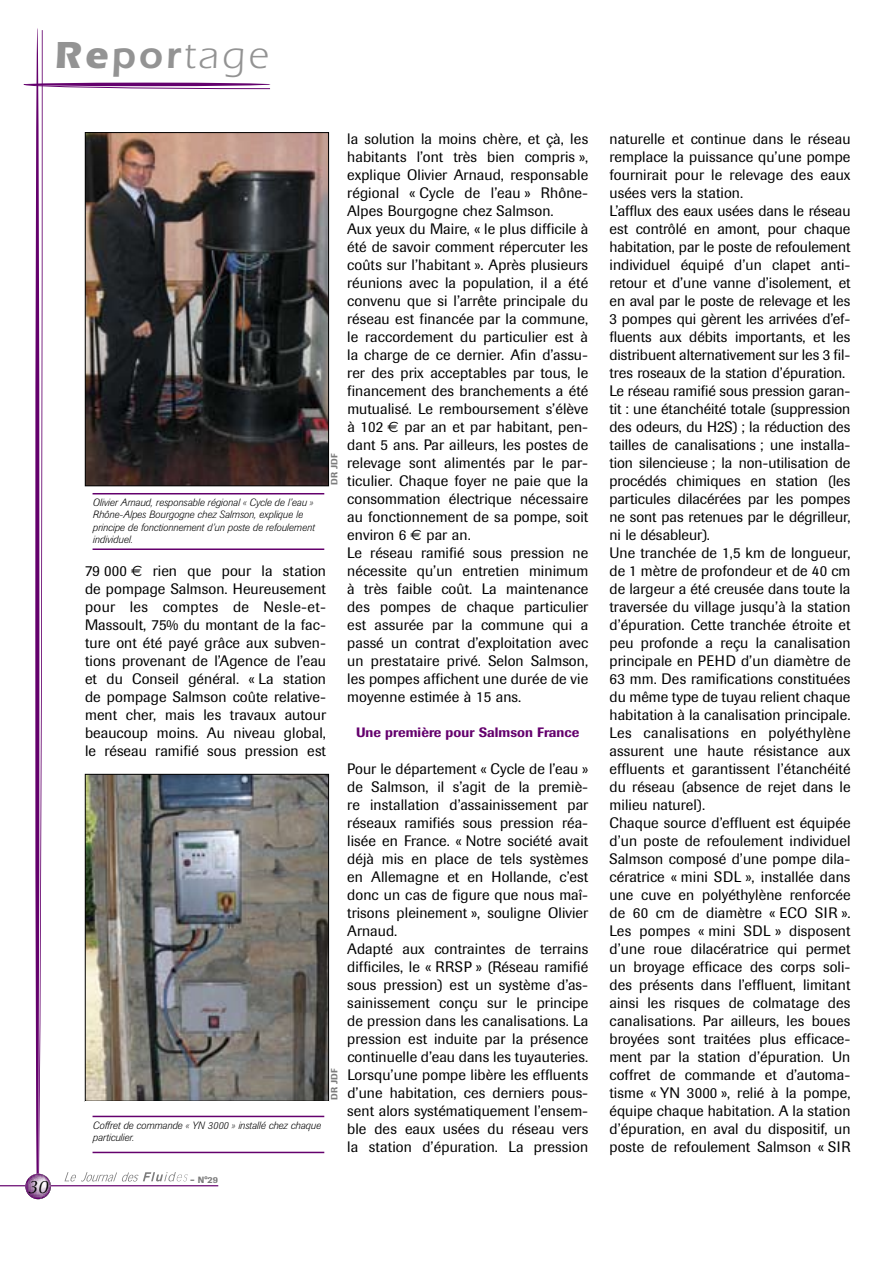
<style>
.page{position:relative;width:893px;height:1263px;background:#fff}
.page>*{position:absolute;margin:0;border:0;box-sizing:border-box;transform-origin:0 0}
.t1{font:39px "Itc Eras";color:#939393}
.t2{font:italic 18px "Optima";color:#000}
.t3{font:15px/18px "Imago";letter-spacing:.005em;color:#000}
.t4{font:500 13.5px "Imago";letter-spacing:.005em;color:#64006d}
.t5{font:italic 300 10.5px/12px "Imago";color:#000}
.t6{font:500 9px "Imago";letter-spacing:.02em;color:#7c7c7c}
.s1{font-weight:700}
.s2{font-weight:600}
.s3{font-family:"Euro Sans"}
.s4{font-size:10.5px}
</style>
<div class="page">
<hr style="left:0;top:1185px;width:218px;height:1px;background:#64006d">
<svg style="left:23px;top:28px;width:248px;height:1171px"></svg>
<img style="left:87px;top:776px;width:240px;height:323px">
<div style="left:85px;top:774px;width:244px;height:327px;border:1px solid #000"></div>
<div style="left:85px;top:479px;width:244px;height:79px;background:#fff"></div>
<hr style="left:93px;top:493px;width:231px;height:1px;background:#64006d">
<hr style="left:93px;top:548px;width:231px;height:2px;background:#64006d">
<div style="left:85px;top:1102px;width:244px;height:60px;background:#fff"></div>
<hr style="left:93px;top:1116px;width:231px;height:1px;background:#64006d">
<hr style="left:93px;top:1152px;width:231px;height:1px;background:#64006d">
<img style="left:87px;top:134px;width:240px;height:350px">
<div style="left:85px;top:132px;width:244px;height:354px;border:1px solid #000"></div>
<h1 class="t1" style="left:54px;top:34px;width:215px"><span class="s1">Re</span><span class="s2">por</span>tage</h1>
<p class="t2" style="left:28px;top:1176px;width:22px">30</p>
<p class="t5" style="left:93px;top:497px;width:223px">Olivier Arnaud, responsable régional « Cycle de l’eau » Rhône-Alpes Bourgogne chez Salmson, explique le principe de fonctionnement d’un poste de refoulement individuel.</p>
<p class="t6" style="left:329px;top:485px;width:33px;rotate:-90deg">DR JDF</p>
<p class="t3" style="left:85px;top:562px;width:243px;text-align:justify">79 000 <span class="s3">€</span> rien que pour la station de pompage Salmson. Heureusement pour les comptes de Nesle-et-Massoult, 75% du montant de la fac&shy;ture ont été payé grâce aux subven&shy;tions provenant de l’Agence de l’eau et du Conseil général. « La station de pompage Salmson coûte relative&shy;ment cher, mais les travaux autour beaucoup moins. Au niveau global, le réseau ramifié sous pression est</p>
<p class="t5" style="left:93px;top:1120px;width:230px">Coffret de commande « YN 3000 » installé chez chaque particulier.</p>
<p class="t6" style="left:329px;top:1099px;width:33px;rotate:-90deg">DR JDF</p>
<p class="t6" style="left:190px;top:1174px;width:29px"><span class="s4">-</span> N°29</p>
<p class="t3" style="left:347px;top:130px;width:243px">la solution la moins chère, et çà, les habitants l’ont très bien compris », explique Olivier Arnaud, responsable régional « Cycle de l’eau » Rhône-Alpes Bourgogne chez Salmson.<br>Aux yeux du Maire, « le plus difficile à été de savoir comment répercuter les coûts sur l’habitant ». Après plusieurs réunions avec la population, il a été convenu que si l’arrête principale du réseau est financée par la commune, le raccordement du particulier est à la charge de ce dernier. Afin d’assu&shy;rer des prix acceptables par tous, le financement des branchements a été mutualisé. Le remboursement s’élève à 102 <span class="s3">€</span> par an et par habitant, pen&shy;dant 5 ans. Par ailleurs, les postes de relevage sont alimentés par le par&shy;ticulier. Chaque foyer ne paie que la consommation électrique nécessaire au fonctionnement de sa pompe, soit environ 6 <span class="s3">€</span> par an.<br>Le réseau ramifié sous pression ne nécessite qu’un entretien minimum à très faible coût. La maintenance des pompes de chaque particulier est assurée par la commune qui a passé un contrat d’exploitation avec un prestataire privé. Selon Salmson, les pompes affichent une durée de vie moyenne estimée à 15 ans.</p>
<p class="t4" style="left:356px;top:724px;width:225px">Une première pour Salmson France</p>
<p class="t3" style="left:347px;top:760px;width:243px">Pour le département « Cycle de l’eau » de Salmson, il s’agit de la premiè&shy;re installation d’assainissement par réseaux ramifiés sous pression réa&shy;lisée en France. « Notre société avait déjà mis en place de tels systèmes en Allemagne et en Hollande, c’est donc un cas de figure que nous maî&shy;trisons pleinement », souligne Olivier Arnaud.<br>Adapté aux contraintes de terrains difficiles, le « RRSP » (Réseau ramifié sous pression) est un système d’as&shy;sainissement conçu sur le principe de pression dans les canalisations. La pression est induite par la présence continuelle d’eau dans les tuyauteries.<br>Lorsqu’une pompe libère les effluents d’une habitation, ces derniers pous&shy;sent alors systématiquement l’ensem&shy;ble des eaux usées du réseau vers la station d’épuration. La pression</p>
<p class="t3" style="left:609px;top:130px;width:243px">naturelle et continue dans le réseau remplace la puissance qu’une pompe fournirait pour le relevage des eaux usées vers la station.<br>L’afflux des eaux usées dans le réseau est contrôlé en amont, pour chaque habitation, par le poste de refoulement individuel équipé d’un clapet anti&shy;retour et d’une vanne d’isolement, et en aval par le poste de relevage et les 3 pompes qui gèrent les arrivées d’ef&shy;fluents aux débits importants, et les distribuent alternativement sur les 3 fil&shy;tres roseaux de la station d’épuration.<br>Le réseau ramifié sous pression garan&shy;tit : une étanchéité totale (suppression des odeurs, du H2S) ; la réduction des tailles de canalisations ; une installa&shy;tion silencieuse ; la non-utilisation de procédés chimiques en station (les particules dilacérées par les pompes ne sont pas retenues par le dégrilleur, ni le désableur).<br>Une tranchée de 1,5 km de longueur, de 1 mètre de profondeur et de 40 cm de largeur a été creusée dans toute la traversée du village jusqu’à la station d’épuration. Cette tranchée étroite et peu profonde a reçu la canalisation principale en PEHD d’un diamètre de 63 mm. Des ramifications constituées du même type de tuyau relient chaque habitation à la canalisation principale.<br>Les canalisations en polyéthylène assurent une haute résistance aux effluents et garantissent l’étanchéité du réseau (absence de rejet dans le milieu naturel).<br>Chaque source d’effluent est équipée d’un poste de refoulement individuel Salmson composé d’une pompe dila&shy;cératrice « mini SDL », installée dans une cuve en polyéthylène renforcée de 60 cm de diamètre « ECO SIR ».<br>Les pompes « mini SDL » disposent d’une roue dilacératrice qui permet un broyage efficace des corps soli&shy;des présents dans l’effluent, limitant ainsi les risques de colmatage des canalisations. Par ailleurs, les boues broyées sont traitées plus efficace&shy;ment par la station d’épuration. Un coffret de commande et d’automa&shy;tisme « YN 3000 », relié à la pompe, équipe chaque habitation. A la station d’épuration, en aval du dispositif, un poste de refoulement Salmson « SIR</p>
</div>
